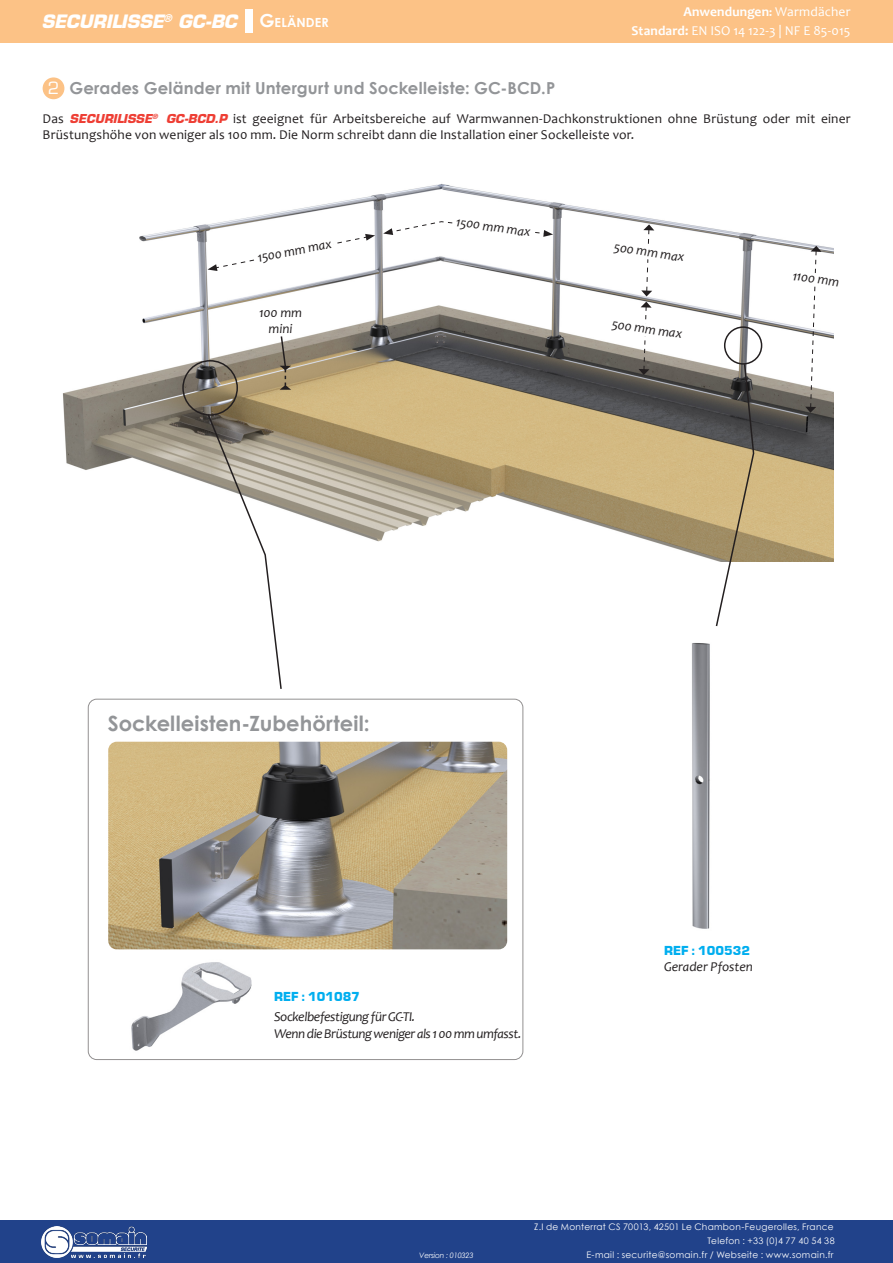
<style>
.page{position:relative;width:893px;height:1263px;background:#fff}
.page>*{position:absolute;margin:0;border:0;box-sizing:border-box;transform-origin:0 0}
.t1{font:700 21px "Century Gothic";color:#939598}
.t2{font:italic 700 18px "Eurostile LT Std";letter-spacing:-.01em;color:#fff}
.t3{font:700 16.5px "Century Gothic";letter-spacing:.01em;color:#939598}
.t4{font:16.5px "Eurostile";color:#fff}
.t5{font:13.5px/16.2px "Candara";letter-spacing:.01em;color:#231f20}
.t6{font:italic 13.5px "Candara";letter-spacing:-.03em;color:#231f20}
.t7{font:13.5px/18.9px "Candara";color:#fff;text-align:right}
.t8{font:italic 13.5px/16.2px "Candara";color:#231f20;text-align:center}
.t9{font:900 13.5px "Eurostile Becker";color:#00aeef}
.t10{font:9px/13.8px "Century Gothic";letter-spacing:.03em;color:#fff;text-align:right}
.t11{font:italic 7.5px "Century Gothic";letter-spacing:-.025em;color:#fff}
.s1{font-family:"Century Gothic";font-style:normal}
.s2{font-family:"Century Gothic";font-style:normal;font-size:12.6px}
.s3{font-weight:700}
.s4{font-weight:700;font-size:12px}
.s5{font-family:"Eurostile LT Std";font-weight:700;font-style:italic;font-size:12px;color:#ee3e34}
</style>
<div class="page">
<div style="left:0;top:1220px;width:893px;height:43px;background:#21428a"></div>
<img style="left:42px;top:1226px;width:104px;height:31px">
<div style="left:0;top:0;width:893px;height:43px;background:#fcc286"></div>
<div style="left:245px;top:9px;width:7px;height:24px;background:#fff"></div>
<img style="left:62px;top:184px;width:771px;height:378px">
<svg style="left:604px;top:224px;width:90px;height:72px"></svg>
<div style="left:43px;top:77px;width:21px;height:22px;background:#fcc286;border-radius:50%"></div>
<svg style="left:383px;top:216px;width:170px;height:22px"></svg>
<svg style="left:602px;top:302px;width:90px;height:73px"></svg>
<svg style="left:786px;top:246px;width:48px;height:167px"></svg>
<svg style="left:280px;top:335px;width:11px;height:55px"></svg>
<svg style="left:208px;top:234px;width:167px;height:37px"></svg>
<div style="left:182px;top:360px;width:56px;height:56px;border:2px solid #231f20;border-radius:50%"></div>
<svg style="left:206px;top:413px;width:77px;height:276px"></svg>
<img style="left:692px;top:643px;width:18px;height:286px">
<img style="left:108px;top:742px;width:399px;height:207px">
<img style="left:131px;top:962px;width:121px;height:89px">
<div style="left:724px;top:326px;width:38px;height:39px;border:2px solid #231f20;border-radius:50%"></div>
<svg style="left:715px;top:362px;width:40px;height:264px"></svg>
<h2 class="t2" style="left:41px;top:10px;width:289px">SECURILISSE<sup>®</sup> GC-BC <span class="s1">G</span><span class="s2">ELÄNDER</span></h2>
<p class="t7" style="left:632px;top:2px;width:220px"><span class="s3">Anwendungen</span><span class="s4">:</span> Warmdächer<br><span class="s3">Standard:</span> EN ISO 14 122-3 | NF E 85-015</p>
<p class="t4" style="left:48px;top:79px;width:13px">2</p>
<p class="t3" style="left:69px;top:76px;width:487px">Gerades Geländer mit Untergurt und Sockelleiste: GC-BCD.P</p>
<p class="t5" style="left:43px;top:110px;width:810px">Das <span class="s5">SECURILISSE</span><sup>®</sup> <span class="s5">GC-BCD.P</span> ist geeignet für Arbeitsbereiche auf Warmwannen-Dachkonstruktionen ohne Brüstung oder mit einer<br>Brüstungshöhe von weniger als 100 mm. Die Norm schreibt dann die Installation einer Sockelleiste vor.</p>
<p class="t6" style="left:256px;top:249px;width:77px;rotate:-11deg">1500 mm max</p>
<p class="t8" style="left:259px;top:304px;width:44px">100 mm mini</p>
<p class="t6" style="left:457px;top:213px;width:77px;rotate:8deg">1500 mm max</p>
<p class="t6" style="left:616px;top:238px;width:72px;rotate:9deg">500 mm max</p>
<p class="t6" style="left:613px;top:315px;width:72px;rotate:9deg">500 mm max</p>
<p class="t6" style="left:794px;top:267px;width:49px;rotate:9deg">1100 mm</p>
<p class="t1" style="left:108px;top:707px;width:263px">Sockelleisten-Zubehörteil:</p>
<p class="t9" style="left:274px;top:989px;width:87px">REF : 101087</p>
<p class="t6" style="left:274px;top:1008px;width:143px">Sockelbefestigung für GC-TI.</p>
<p class="t6" style="left:274px;top:1025px;width:249px">Wenn die Brüstung weniger als 1 00 mm umfasst.</p>
<p class="t9" style="left:664px;top:943px;width:87px">REF : 100532</p>
<p class="t8" style="left:664px;top:958px;width:90px">Gerader Pfosten</p>
<p class="t10" style="left:534px;top:1220px;width:302px">Z.I de Monterrat CS 70013, 42501 Le Chambon-Feugerolles, France<br>Telefon : +33 (0)4 77 40 54 38</p>
<p class="t11" style="left:419px;top:1250px;width:56px">Version : 010323</p>
<p class="t10" style="left:586px;top:1248px;width:249px">E-mail : securite@somain.fr / Webseite : www.somain.fr</p>
</div>
